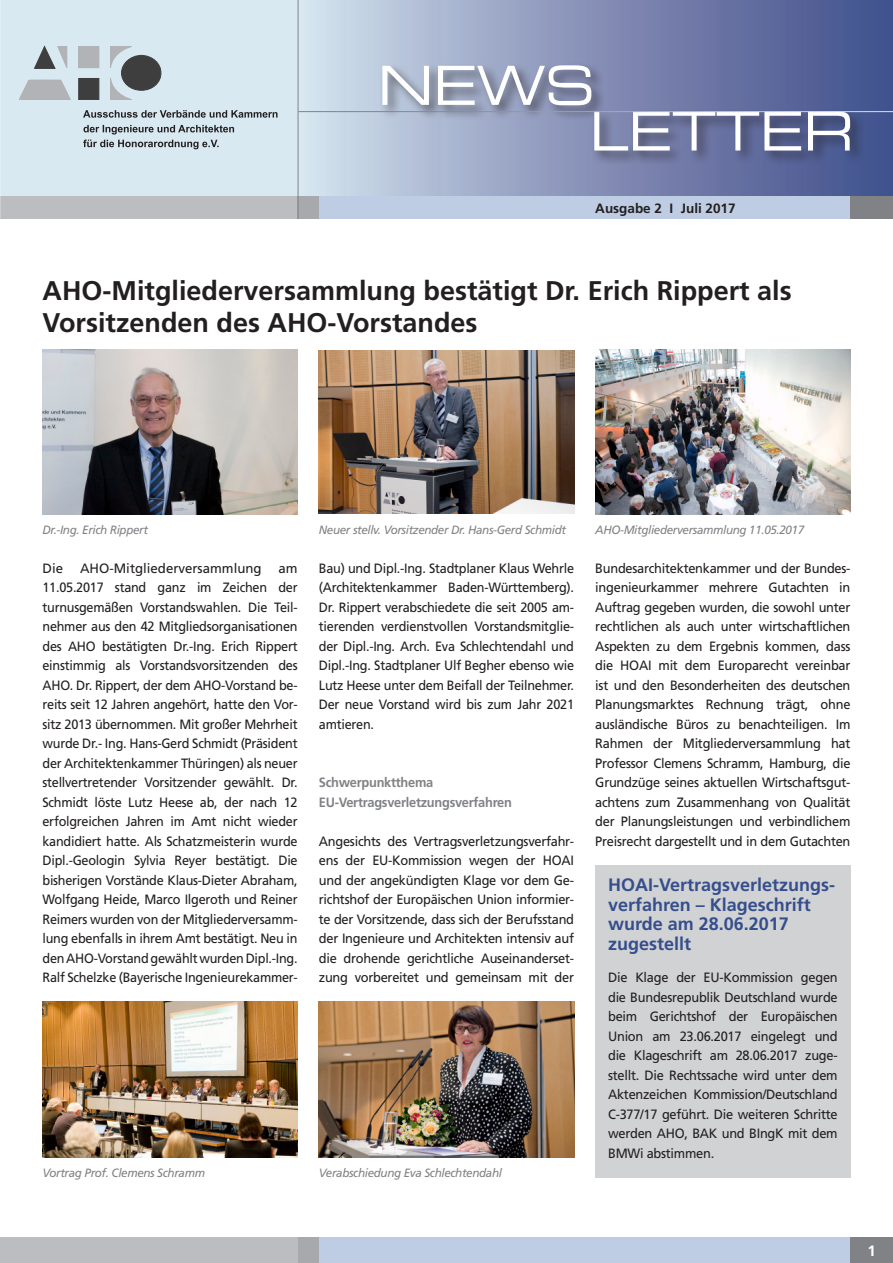
<style>
.page{position:relative;width:893px;height:1263px;background:#fff}
.page>*{position:absolute;margin:0;border:0;box-sizing:border-box;transform-origin:0 0}
.t1{font:54px/45.6px "Eurostile LT Std Ex 2";letter-spacing:-.01em;color:#fff;scale:.95 1}
.Überschr_1{font:700 27px/31.5px "Frutiger LT Std";color:#231f20}
.t2{font:700 18px/19.5px "Frutiger LT Std";color:#354e8c}
.t3{font:700 15px "Frutiger LT Std";color:#fff}
.Fließtext{font:13.5px/19.5px "Frutiger LT Std";letter-spacing:-.02em;color:#231f20;text-align:justify;scale:.95 1}
.Fließtext-2{font:13.5px/19.5px "Frutiger LT Std";letter-spacing:-.02em;color:#231f20;text-align:justify}
.Fließtext-3{font:13.5px/19.5px "Frutiger LT Std";letter-spacing:-.02em;color:#231f20;text-align:justify;scale:.94 1}
.Überschr_2{font:700 13.5px/19.5px "Frutiger LT Std";letter-spacing:-.02em;color:#808285;scale:.95 1}
.Fließtext-4{font:13.5px "Frutiger LT Std";color:#231f20}
.t4{font:700 13.5px "Frutiger LT Std";color:#231f20}
.BU{font:italic 12px "Frutiger LT Std";letter-spacing:-.03em;color:#808285}
</style>
<div class="page">
<div style="left:298px;top:0;width:595px;height:197px;background:linear-gradient(to right,#d2deeb,#3e4988)"></div>
<div style="left:0;top:0;width:298px;height:197px;background:#d8e9f1"></div>
<div style="left:0;top:197px;width:298px;height:22px;background:#bcbdc0"></div>
<div style="left:298px;top:197px;width:21px;height:22px;background:#a8a9ad"></div>
<div style="left:298px;top:1237px;width:21px;height:26px;background:#a8a9ad"></div>
<div style="left:319px;top:197px;width:531px;height:22px;background:#becde3"></div>
<div style="left:850px;top:197px;width:43px;height:22px;background:#808285"></div>
<div style="left:379px;top:62px;width:227px;height:59px;background:#231f20;opacity:.6"></div>
<div style="left:591px;top:109px;width:274px;height:57px;background:#231f20;opacity:.6"></div>
<hr style="left:298px;top:111px;width:595px;height:1px;background:#fff">
<hr style="left:298px;top:0;width:1px;height:219px;background:#808285">
<div style="left:0;top:1237px;width:298px;height:26px;background:#bcbdc0"></div>
<div style="left:319px;top:1237px;width:531px;height:26px;background:#becde3"></div>
<div style="left:850px;top:1237px;width:43px;height:26px;background:#808285"></div>
<svg style="left:83px;top:125px;width:151px;height:24px"></svg>
<svg style="left:83px;top:110px;width:194px;height:8px"></svg>
<svg style="left:19px;top:80px;width:51px;height:20px"></svg>
<svg style="left:34px;top:46px;width:33px;height:23px"></svg>
<div style="left:79px;top:47px;width:20px;height:21px;background:#b2b3b7"></div>
<div style="left:79px;top:46px;width:20px;height:22px;border:1px solid #b2b3b7"></div>
<div style="left:79px;top:78px;width:20px;height:22px;background:#3e3e3f"></div>
<div style="left:121px;top:55px;width:40px;height:35px;background:#3e3e3f;border-radius:50%"></div>
<div style="left:121px;top:55px;width:40px;height:36px;border:1px solid #3e3e3f;border-radius:50%"></div>
<svg style="left:110px;top:46px;width:22px;height:22px"></svg>
<svg style="left:110px;top:78px;width:22px;height:22px"></svg>
<img style="left:43px;top:350px;width:255px;height:164px">
<div style="left:595px;top:865px;width:255px;height:312px;background:#d1d2d4"></div>
<img style="left:43px;top:1002px;width:255px;height:156px">
<img style="left:319px;top:1002px;width:255px;height:156px">
<img style="left:595px;top:350px;width:255px;height:164px">
<img style="left:319px;top:350px;width:255px;height:164px">
<h1 class="t1" style="left:589px;top:61px;width:280px;text-indent:-212px">NEWS<br>LETTER</h1>
<p class="t4" style="left:595px;top:200px;width:142px">Ausgabe 2 I Juli 2017</p>
<p class="Überschr_1" style="left:43px;top:275px;width:751px">AHO-Mitgliederversammlung bestätigt Dr. Erich Rippert als<br>Vorsitzenden des AHO-Vorstandes</p>
<p class="BU" style="left:43px;top:522px;width:107px">Dr.-Ing. Erich Rippert</p>
<p class="BU" style="left:319px;top:522px;width:249px">Neuer stellv. Vorsitzender Dr. Hans-Gerd Schmidt</p>
<p class="BU" style="left:595px;top:522px;width:211px">AHO-Mitgliederversammlung 11.05.2017</p>
<p class="Fließtext-2" style="left:43px;top:558px;width:257px;text-indent:236px">am 11.05.2017 stand ganz im Zeichen der turnusgemäßen Vorstandswahlen. Die Teil&shy;nehmer aus den 42 Mitgliedsorganisationen des AHO bestätigten Dr.-Ing. Erich Rippert einstimmig als Vorstandsvorsitzenden des AHO. Dr. Rippert, der dem AHO-Vorstand be&shy;reits seit 12 Jahren angehört, hatte den Vor&shy;sitz 2013 übernommen. Mit großer Mehrheit wurde Dr.- Ing. Hans-Gerd Schmidt (Präsident der Architektenkammer Thüringen) als neuer stellvertretender Vorsitzender gewählt. Dr.<br>Schmidt löste Lutz Heese ab, der nach 12 erfolgreichen Jahren im Amt nicht wieder kandidiert hatte. Als Schatzmeisterin wurde Dipl.-Geologin Sylvia Reyer bestätigt. Die bisherigen Vorstände Klaus-Dieter Abraham, Wolfgang Heide, Marco Ilgeroth und Reiner Reimers wurden von der Mitgliederversamm&shy;lung ebenfalls in ihrem Amt bestätigt. Neu in den AHO-Vorstand gewählt wurden Dipl.-Ing.<br>Ralf Schelzke (Bayerische Ingenieurekammer-</p>
<p class="Fließtext-3" style="left:319px;top:558px;width:273px">Bau) und Dipl.-Ing. Stadtplaner Klaus Wehrle (Architektenkammer Baden-Württemberg).<br>Dr. Rippert verabschiedete die seit 2005 am&shy;tierenden verdienstvollen Vorstandsmitglie&shy;der Dipl.-Ing. Arch. Eva Schlechtendahl und Dipl.-Ing. Stadtplaner Ulf Begher ebenso wie Lutz Heese unter dem Beifall der Teilnehmer.<br>Der neue Vorstand wird bis zum Jahr 2021 amtieren.</p>
<p class="Fließtext-2" style="left:43px;top:558px;width:22px">Die</p>
<p class="Fließtext-4" style="left:80px;top:560px;width:183px">AHO-Mitgliederversammlung</p>
<p class="Überschr_2" style="left:319px;top:773px;width:205px">Schwerpunktthema<br>EU-Vertragsverletzungsverfahren</p>
<p class="Fließtext" style="left:319px;top:831px;width:270px">Angesichts des Vertragsverletzungsverfahr&shy;ens der EU-Kommission wegen der HOAI und der angekündigten Klage vor dem Ge&shy;richtshof der Europäischen Union informier&shy;te der Vorsitzende, dass sich der Berufsstand der Ingenieure und Architekten intensiv auf die drohende gerichtliche Auseinanderset&shy;zung vorbereitet und gemeinsam mit der</p>
<p class="BU" style="left:43px;top:1166px;width:164px">Vortrag Prof. Clemens Schramm</p>
<p class="BU" style="left:319px;top:1166px;width:185px">Verabschiedung Eva Schlechtendahl</p>
<p class="Fließtext" style="left:595px;top:558px;width:270px">Bundesarchitektenkammer und der Bundes&shy;ingenieurkammer mehrere Gutachten in Auftrag gegeben wurden, die sowohl unter rechtlichen als auch unter wirtschaftlichen Aspekten zu dem Ergebnis kommen, dass die HOAI mit dem Europarecht vereinbar ist und den Besonderheiten des deutschen Planungsmarktes Rechnung trägt, ohne ausländische Büros zu benachteiligen. Im Rahmen der Mitgliederversammlung hat Professor Clemens Schramm, Hamburg, die Grundzüge seines aktuellen Wirtschaftsgut&shy;achtens zum Zusammenhang von Qualität der Planungsleistungen und verbindlichem Preisrecht dargestellt und in dem Gutachten</p>
<p class="t2" style="left:608px;top:875px;width:229px">HOAI-Vertragsverletzungs&shy;verfahren – Klageschrift wurde am 28.06.2017 zugestellt</p>
<p class="Fließtext" style="left:608px;top:968px;width:243px">Die Klage der EU-Kommission gegen die Bundesrepublik Deutschland wurde beim Gerichtshof der Europäischen Union am 23.06.2017 eingelegt und die Klageschrift am 28.06.2017 zuge&shy;stellt. Die Rechtssache wird unter dem Aktenzeichen Kommission/Deutschland C-377/17 geführt. Die weiteren Schritte werden AHO, BAK und BIngK mit dem BMWi abstimmen.</p>
<p class="t3" style="left:867px;top:1242px;width:10px">1</p>
</div>
